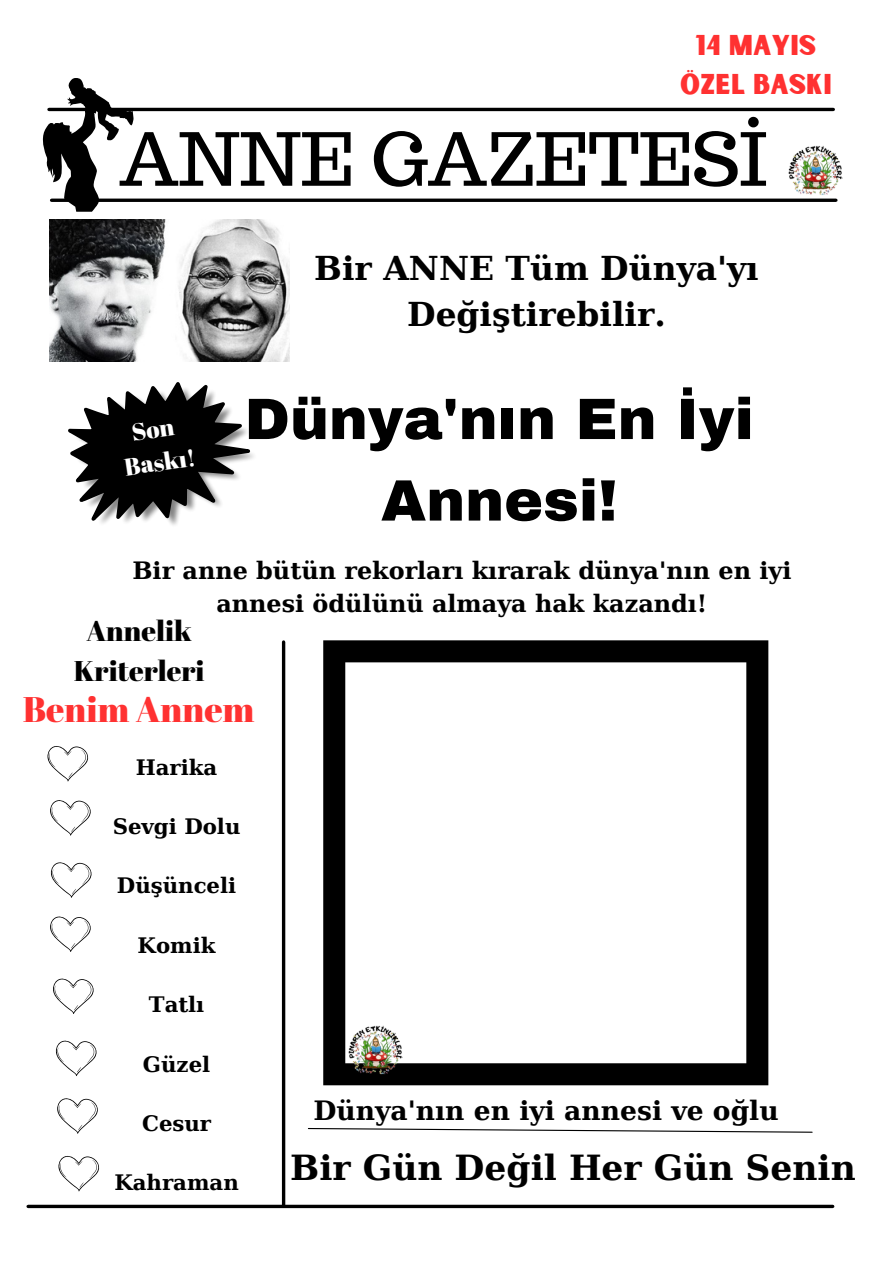
<style>
.page{position:relative;width:894px;height:1264px;background:#fff}
.page>*{position:absolute;margin:0;border:0;box-sizing:border-box;transform-origin:0 0}
.t1{font:72.9px "Trocchi";color:#000}
.t2{font:900 58.35px/81.4px "Archivo";color:#000;text-align:center}
.t3{font:35.55px "Abril Fatface";color:#ff3131}
.t4{font:700 34.5px "DejaVu Serif";color:#000}
.t5{font:700 32.85px/46px "DejaVu Serif";color:#000;text-align:center}
.t6{font:28.5px/39.8px "Abril Fatface";color:#000;text-align:center}
.t7{font:27.3px/38.2px "Sunborn Sans One";color:#ff3131;text-align:center}
.t8{font:700 26.55px "DejaVu Serif";color:#000}
.t9{font:24.15px/33px "Abril Fatface";color:#fff;text-align:center}
.t10{font:700 23.85px/33.3px "DejaVu Serif";color:#000;text-align:center}
.t11{font:700 21.3px "DejaVu Serif";color:#000}
</style>
<div class="page">
<svg style="left:133px;top:198px;width:702px;height:4px;background:#272727"></svg>
<hr style="left:282px;top:642px;width:3px;height:563px;background:#000">
<svg style="left:28px;top:1204px;width:804px;height:4px;background:#2f2f2f"></svg>
<hr style="left:49px;top:108px;width:784px;height:3px;background:#000">
<svg style="left:308px;top:1128px;width:505px;height:5px"></svg>
<svg style="left:68px;top:382px;width:186px;height:143px"></svg>
<svg style="left:323px;top:640px;width:445px;height:445px"></svg>
<img style="left:50px;top:219px;width:240px;height:142px">
<svg style="left:42px;top:78px;width:91px;height:134px"></svg>
<svg style="left:47px;top:746px;width:42px;height:35px"></svg>
<svg style="left:50px;top:800px;width:41px;height:35px"></svg>
<svg style="left:51px;top:862px;width:41px;height:36px"></svg>
<svg style="left:50px;top:916px;width:41px;height:36px"></svg>
<svg style="left:53px;top:978px;width:41px;height:36px"></svg>
<svg style="left:56px;top:1040px;width:41px;height:36px"></svg>
<svg style="left:57px;top:1098px;width:41px;height:35px"></svg>
<svg style="left:58px;top:1156px;width:42px;height:35px"></svg>
<img style="left:345px;top:1024px;width:61px;height:51px">
<img style="left:788px;top:145px;width:55px;height:50px">
<p class="t7" style="left:679px;top:28px;width:153px">14 MAYIS<br>ÖZEL BASKI</p>
<h1 class="t1" style="left:119px;top:111px;width:649px">ANNE GAZETESİ</h1>
<p class="t9" style="left:118px;top:417px;width:73px;rotate:-8deg">Son<br>Baskı!</p>
<h3 class="t5" style="left:314px;top:245px;width:446px">Bir ANNE Tüm Dünya'yı<br>Değiştirebilir.</h3>
<h2 class="t2" style="left:244px;top:379px;width:510px">Dünya'nın En İyi<br>Annesi!</h2>
<p class="t10" style="left:132px;top:553px;width:660px">Bir anne bütün rekorları kırarak dünya'nın en iyi annesi ödülünü almaya hak kazandı!</p>
<p class="t6" style="left:74px;top:610px;width:129px">Annelik<br>Kriterleri</p>
<h3 class="t3" style="left:23px;top:684px;width:233px">Benim Annem</h3>
<p class="t11" style="left:136px;top:754px;width:83px">Harika</p>
<p class="t11" style="left:113px;top:814px;width:129px">Sevgi Dolu</p>
<p class="t11" style="left:117px;top:873px;width:121px">Düşünceli</p>
<p class="t11" style="left:138px;top:932px;width:79px">Komik</p>
<p class="t11" style="left:149px;top:992px;width:57px">Tatlı</p>
<p class="t11" style="left:143px;top:1051px;width:69px">Güzel</p>
<p class="t11" style="left:142px;top:1110px;width:71px">Cesur</p>
<p class="t11" style="left:114px;top:1170px;width:126px">Kahraman</p>
<p class="t8" style="left:313px;top:1095px;width:466px">Dünya'nın en iyi annesi ve oğlu</p>
<h3 class="t4" style="left:290px;top:1147px;width:567px">Bir Gün Değil Her Gün Senin</h3>
</div>
